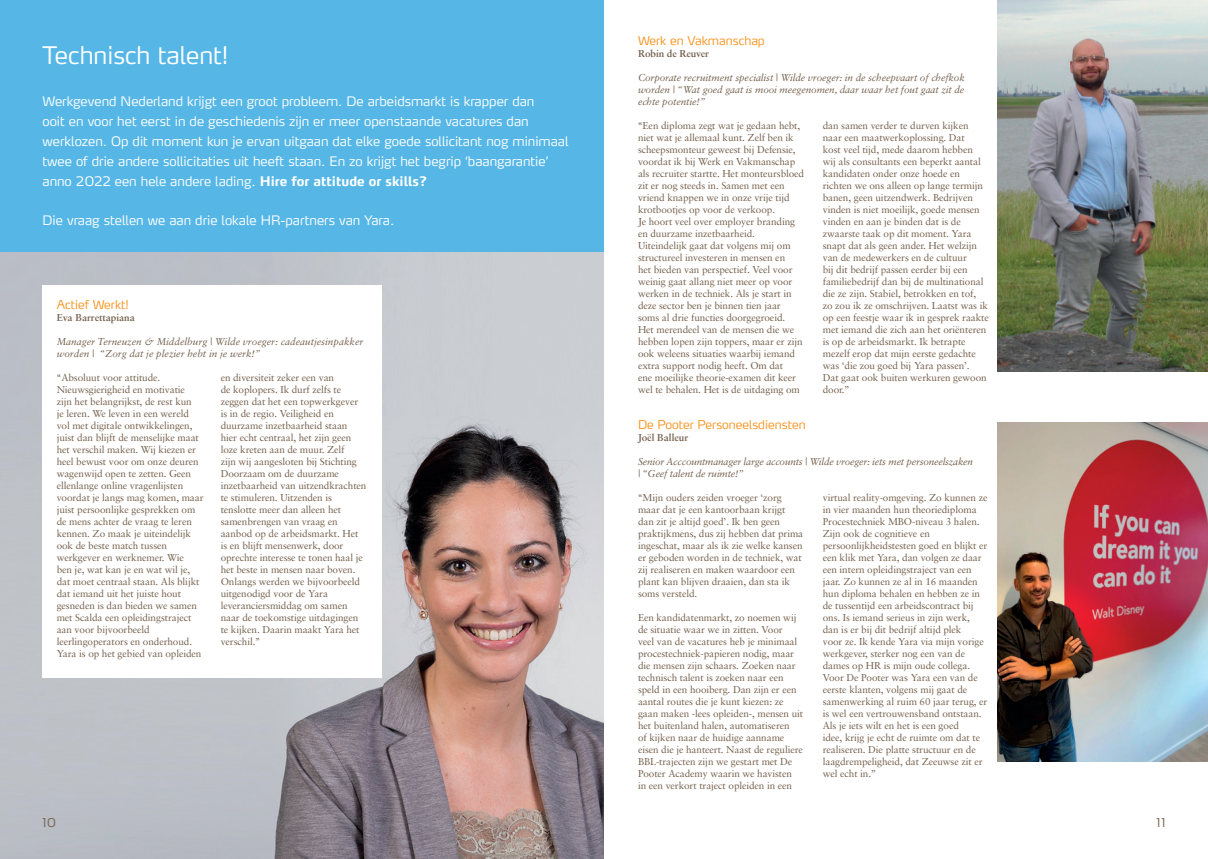
<style>
.page{position:relative;width:1208px;height:859px;background:#fff}
.page>*{position:absolute;margin:0;border:0;box-sizing:border-box;transform-origin:0 0}
.t1{font:300 24px "Max LF";color:#fff}
.t2{font:300 13px/19.8px "Max LF";color:#fff}
.t3{font:300 12px "Max LF";color:#f7931d}
.t4{font:300 12px "Max LF";color:#75614d}
.t5{font:10px/12px "Sabon";letter-spacing:-.01em;color:#75614d}
.t6{font:italic 10px/12px "Sabon LT Std";letter-spacing:-.01em;color:#75614d}
.t7{font:700 10px "Sabon LT Std";color:#75614d}
.s1{font-weight:700}
</style>
<div class="page">
<img style="left:0;top:252px;width:604px;height:607px">
<div style="left:43px;top:285px;width:339px;height:392px;background:#fff"></div>
<div style="left:0;top:0;width:604px;height:252px;background:#56b7e7"></div>
<img style="left:998px;top:0;width:210px;height:371px">
<img style="left:998px;top:423px;width:210px;height:338px">
<h1 class="t1" style="left:43px;top:40px;width:187px">Technisch talent!</h1>
<p class="t2" style="left:43px;top:92px;width:527px">Werkgevend Nederland krijgt een groot probleem. De arbeidsmarkt is krapper dan<br>ooit en voor het eerst in de geschiedenis zijn er meer openstaande vacatures dan werklozen. Op dit moment kun je ervan uitgaan dat elke goede sollicitant nog minimaal twee of drie andere sollicitaties uit heeft staan. En zo krijgt het begrip ‘baangarantie’ anno 2022 een hele andere lading. <span class="s1">Hire for attitude or skills?</span></p>
<h2 class="t2" style="left:43px;top:210px;width:353px">Die vraag stellen we aan drie lokale HR-partners van Yara.</h2>
<p class="t3" style="left:57px;top:297px;width:73px">Actief Werkt!</p>
<p class="t7" style="left:57px;top:311px;width:80px">Eva Barrettapiana</p>
<p class="t6" style="left:57px;top:335px;width:308px">Manager Terneuzen &amp; Middelburg | Wilde vroeger: cadeautjesinpakker worden | “Zorg dat je plezier hebt in je werk!”</p>
<p class="t5" style="left:57px;top:371px;width:148px">‘‘Absoluut voor attitude.<br>Nieuwsgierigheid en motivatie<br>zijn het belangrijkst, de rest kun<br>je leren. We leven in een wereld vol met digitale ontwikkelingen, juist dan blijft de menselijke maat het verschil maken. Wij kiezen er heel bewust voor om onze deuren wagenwijd open te zetten. Geen ellenlange online vragenlijsten voordat je langs mag komen, maar juist persoonlijke gesprekken om de mens achter de vraag te leren kennen. Zo maak je uiteindelijk ook de beste match tussen werkgever en werknemer. Wie<br>ben je, wat kan je en wat wil je, dat moet centraal staan. Als blijkt dat iemand uit het juiste hout gesneden is dan bieden we samen met Scalda een opleidingstraject aan voor bijvoorbeeld leerlingoperators en onderhoud.<br>Yara is op het gebied van opleiden</p>
<p class="t5" style="left:221px;top:371px;width:147px">en diversiteit zeker een van<br>de koplopers. Ik durf zelfs te zeggen dat het een topwerkgever is in de regio. Veiligheid en duurzame inzetbaarheid staan<br>hier echt centraal, het zijn geen loze kreten aan de muur. Zelf<br>zijn wij aangesloten bij Stichting<br>Doorzaam om de duurzame inzetbaarheid van uitzendkrachten te stimuleren. Uitzenden is tenslotte meer dan alleen het samenbrengen van vraag en aanbod op de arbeidsmarkt. Het is en blijft mensenwerk, door oprechte interesse te tonen haal je het beste in mensen naar boven.<br>Onlangs werden we bijvoorbeeld uitgenodigd voor de Yara leveranciersmiddag om samen naar de toekomstige uitdagingen te kijken. Daarin maakt Yara het verschil.’’</p>
<p class="t3" style="left:638px;top:33px;width:128px">Werk en Vakmanschap</p>
<p class="t7" style="left:638px;top:47px;width:73px">Robin de Reuver</p>
<p class="t6" style="left:638px;top:71px;width:328px;text-align:justify">Corporate recruitment specialist | Wilde vroeger: in de scheepvaart of chefkok worden | “Wat goed gaat is mooi meegenomen, daar waar het fout gaat zit de echte potentie!”</p>
<p class="t5" style="left:638px;top:119px;width:168px">‘‘Een diploma zegt wat je gedaan hebt, niet wat je allemaal kunt. Zelf ben ik scheepsmonteur geweest bij Defensie, voordat ik bij Werk en Vakmanschap als recruiter startte. Het monteursbloed zit er nog steeds in. Samen met een vriend knappen we in onze vrije tijd krotbootjes op voor de verkoop.<br>Je hoort veel over employer branding en duurzame inzetbaarheid.<br>Uiteindelijk gaat dat volgens mij om structureel investeren in mensen en<br>het bieden van perspectief. Veel voor weinig gaat allang niet meer op voor werken in de techniek. Als je start in deze sector ben je binnen tien jaar soms al drie functies doorgegroeid.<br>Het merendeel van de mensen die we hebben lopen zijn toppers, maar er zijn ook weleens situaties waarbij iemand extra support nodig heeft. Om dat<br>ene moeilijke theorie-examen dit keer wel te behalen. Het is de uitdaging om</p>
<p class="t5" style="left:823px;top:119px;width:168px">dan samen verder te durven kijken naar een maatwerkoplossing. Dat<br>kost veel tijd, mede daarom hebben<br>wij als consultants een beperkt aantal kandidaten onder onze hoede en richten we ons alleen op lange termijn banen, geen uitzendwerk. Bedrijven vinden is niet moeilijk, goede mensen vinden en aan je binden dat is de zwaarste taak op dit moment. Yara snapt dat als geen ander. Het welzijn van de medewerkers en de cultuur<br>bij dit bedrijf passen eerder bij een familiebedrijf dan bij de multinational die ze zijn. Stabiel, betrokken en tof,<br>zo zou ik ze omschrijven. Laatst was ik op een feestje waar ik in gesprek raakte met iemand die zich aan het oriënteren is op de arbeidsmarkt. Ik betrapte mezelf erop dat mijn eerste gedachte was ‘die zou goed bij Yara passen’.<br>Dat gaat ook buiten werkuren gewoon door.’’</p>
<p class="t3" style="left:638px;top:417px;width:169px">De Pooter Personeelsdiensten</p>
<p class="t7" style="left:638px;top:431px;width:52px">Joël Balleur</p>
<p class="t6" style="left:638px;top:455px;width:336px">Senior Acccountmanager large accounts | Wilde vroeger: iets met personeelszaken | “Geef talent de ruimte!”</p>
<p class="t5" style="left:638px;top:491px;width:167px">‘‘Mijn ouders zeiden vroeger ‘zorg maar dat je een kantoorbaan krijgt dan zit je altijd goed’. Ik ben geen praktijkmens, dus zij hebben dat prima ingeschat, maar als ik zie welke kansen er geboden worden in de techniek, wat zij realiseren en maken waardoor een plant kan blijven draaien, dan sta ik soms versteld.</p>
<p class="t5" style="left:638px;top:611px;width:167px">Een kandidatenmarkt, zo noemen wij de situatie waar we in zitten. Voor<br>veel van de vacatures heb je minimaal procestechniek-papieren nodig, maar die mensen zijn schaars. Zoeken naar technisch talent is zoeken naar een speld in een hooiberg. Dan zijn er een aantal routes die je kunt kiezen: ze gaan maken -lees opleiden-, mensen uit het buitenland halen, automatiseren<br>of kijken naar de huidige aanname eisen die je hanteert. Naast de reguliere BBL-trajecten zijn we gestart met De Pooter Academy waarin we havisten<br>in een verkort traject opleiden in een</p>
<p class="t5" style="left:823px;top:491px;width:166px">virtual reality-omgeving. Zo kunnen ze in vier maanden hun theoriediploma Procestechniek MBO-niveau 3 halen.<br>Zijn ook de cognitieve en persoonlijkheidstesten goed en blijkt er een klik met Yara, dan volgen ze daar een intern opleidingstraject van een jaar. Zo kunnen ze al in 16 maanden hun diploma behalen en hebben ze in de tussentijd een arbeidscontract bij ons. Is iemand serieus in zijn werk, dan is er bij dit bedrijf altijd plek<br>voor ze. Ik kende Yara via mijn vorige werkgever, sterker nog een van de dames op HR is mijn oude collega.<br>Voor De Pooter was Yara een van de eerste klanten, volgens mij gaat de samenwerking al ruim 60 jaar terug, er is wel een vertrouwensband ontstaan.<br>Als je iets wilt en het is een goed<br>idee, krijg je echt de ruimte om dat te realiseren. Die platte structuur en de laagdrempeligheid, dat Zeeuwse zit er wel echt in.’’</p>
<p class="t4" style="left:43px;top:815px;width:15px">10</p>
<p class="t4" style="left:1156px;top:815px;width:10px">11</p>
</div>
